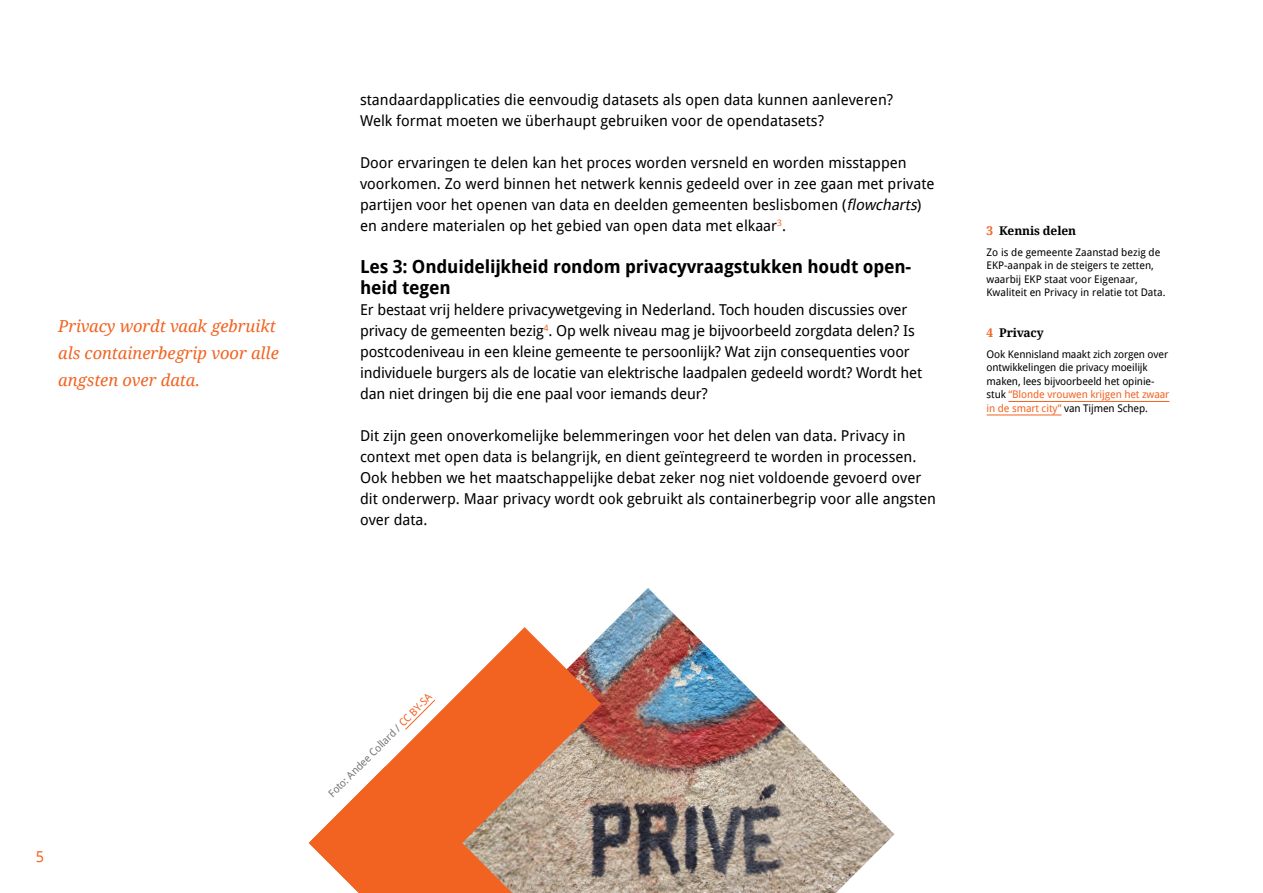
<style>
.page{position:relative;width:1263px;height:893px;background:#fff}
.page>*{position:absolute;margin:0;border:0;box-sizing:border-box;transform-origin:0 0}
.t1{font:700 18px/21px "Droid Sans";letter-spacing:-.01em;color:#000}
.t2{font:italic 16.5px/27px "Droid Serif";color:#f26322}
.t3{font:15px/21px "Droid Sans";color:#000}
.t4{font:15px "Droid Sans";color:#f26322}
.t5{font:700 12px "Droid Serif";letter-spacing:-.01em;color:#000}
.t6{font:10.5px/13.5px "Droid Sans";letter-spacing:-.01em;color:#000}
.t7{font:10.5px "Droid Sans";color:#77787b}
.s1{font-style:italic}
.s2{color:#f26322}
</style>
<div class="page">
<img style="left:601px;top:588px;width:293px;height:305px">
<svg style="left:386px;top:627px;width:215px;height:266px"></svg>
<svg style="left:309px;top:766px;width:203px;height:127px"></svg>
<svg style="left:405px;top:699px;width:31px;height:31px"></svg>
<hr style="left:1008px;top:401px;width:161px;height:1px;background:#f26322">
<hr style="left:986px;top:415px;width:75px;height:1px;background:#f26322">
<p class="t2" style="left:58px;top:312px;width:222px">Privacy wordt vaak gebruikt als containerbegrip voor alle angsten over data.</p>
<p class="t3" style="left:360px;top:89px;width:535px">standaardapplicaties die eenvoudig datasets als open data kunnen aanleveren?<br>Welk format moeten we überhaupt gebruiken voor de opendatasets?</p>
<p class="t3" style="left:360px;top:152px;width:576px">Door ervaringen te delen kan het proces worden versneld en worden misstappen voorkomen. Zo werd binnen het netwerk kennis gedeeld over in zee gaan met private partijen voor het openen van data en deelden gemeenten beslisbomen (<span class="s1">flowcharts</span>) en andere materialen op het gebied van open data met elkaar<sup>3</sup>.</p>
<p class="t1" style="left:360px;top:256px;width:553px">Les 3: Onduidelijkheid rondom privacyvraagstukken houdt open&shy;heid tegen</p>
<p class="t3" style="left:360px;top:299px;width:564px">Er bestaat vrij heldere privacywetgeving in Nederland. Toch houden discussies over privacy de gemeenten bezig<sup>4</sup>. Op welk niveau mag je bijvoorbeeld zorgdata delen? Is postcodeniveau in een kleine gemeente te persoonlijk? Wat zijn consequenties voor individuele burgers als de locatie van elektrische laadpalen gedeeld wordt? Wordt het dan niet dringen bij die ene paal voor iemands deur?</p>
<p class="t3" style="left:360px;top:425px;width:577px">Dit zijn geen onoverkomelijke belemmeringen voor het delen van data. Privacy in context met open data is belangrijk, en dient geïntegreerd te worden in processen.<br>Ook hebben we het maatschappelijke debat zeker nog niet voldoende gevoerd over dit onderwerp. Maar privacy wordt ook gebruikt als containerbegrip voor alle angsten over data.</p>
<p class="t5" style="left:986px;top:223px;width:91px"><span class="s2">3</span> Kennis delen</p>
<p class="t6" style="left:986px;top:245px;width:180px">Zo is de gemeente Zaanstad bezig de EKP-aanpak in de steigers te zetten, waarbij EKP staat voor Eigenaar, Kwaliteit en Privacy in relatie tot Data.</p>
<p class="t5" style="left:986px;top:325px;width:59px"><span class="s2">4</span> Privacy</p>
<p class="t6" style="left:986px;top:347px;width:184px">Ook Kennisland maakt zich zorgen over ontwikkelingen die privacy moeilijk maken, lees bijvoorbeeld het opinie&shy;stuk <span class="s2">“Blonde vrouwen krijgen het zwaar in de smart city”</span> van Tijmen Schep.</p>
<p class="t4" style="left:36px;top:846px;width:10px">5</p>
<p class="t7" style="left:325px;top:790px;width:143px;rotate:-45deg">Foto: Andee Collard / <span class="s2">CC BY-SA</span></p>
</div>
